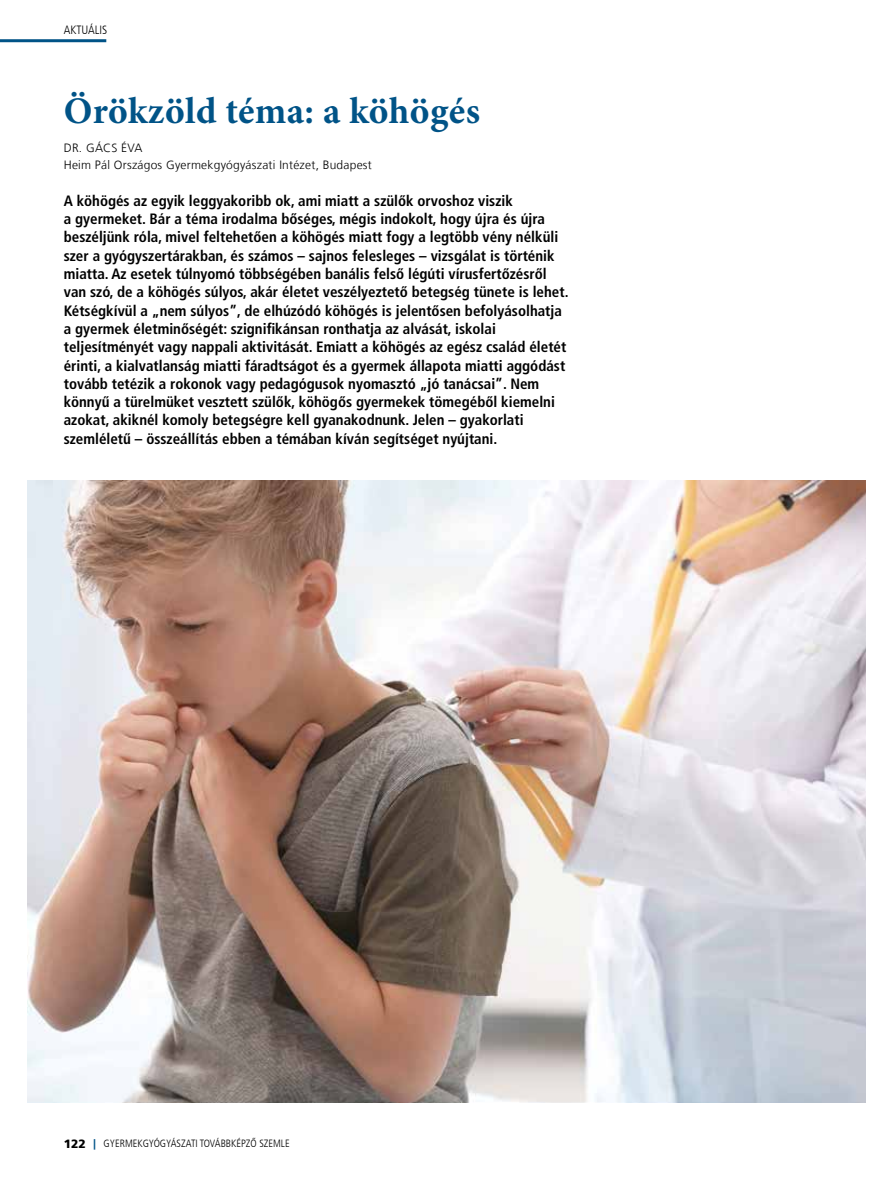
<style>
.page{position:relative;width:893px;height:1191px;background:#fff}
.page>*{position:absolute;margin:0;border:0;box-sizing:border-box;transform-origin:0 0}
.t1{font:700 37.5px "Minion Pro";letter-spacing:.01em;color:#005387}
.t2{font:700 condensed 15px/18.3px "Frutiger LT Com";color:#000}
.t3{font:300 12px/16.5px "Frutiger LT Com";letter-spacing:.02em;color:#000}
.t4{font:300 condensed 12px "Frutiger LT Com";color:#000}
.t5{font:300 condensed 10.5px "Frutiger LT Com";color:#000}
.s1{font-weight:900;font-stretch:normal;font-size:12px}
.s2{font-weight:900;font-stretch:normal;color:#005387}
</style>
<div class="page">
<hr style="left:0;top:39px;width:106px;height:3px;background:#005387">
<img style="left:28px;top:480px;width:837px;height:622px">
<p class="t4" style="left:64px;top:22px;width:45px">AKTUÁLIS</p>
<h1 class="t1" style="left:64px;top:85px;width:418px">Örökzöld téma: a köhögés</h1>
<p class="t3" style="left:64px;top:140px;width:310px">DR. GÁCS ÉVA<br>Heim Pál Országos Gyermekgyógyászati Intézet, Budapest</p>
<p class="t2" style="left:64px;top:191px;width:506px">A köhögés az egyik leggyakoribb ok, ami miatt a szülők orvoshoz viszik<br>a gyermeket. Bár a téma irodalma bőséges, mégis indokolt, hogy újra és újra beszéljünk róla, mivel feltehetően a köhögés miatt fogy a legtöbb vény nélküli szer a gyógyszertárakban, és számos – sajnos felesleges – vizsgálat is történik miatta. Az esetek túlnyomó többségében banális felső légúti vírusfertőzésről van szó, de a köhögés súlyos, akár életet veszélyeztető betegség tünete is lehet.<br>Kétségkívül a „nem súlyos”, de elhúzódó köhögés is jelentősen befolyásolhatja a gyermek életminőségét: szignifikánsan ronthatja az alvását, iskolai teljesítményét vagy nappali aktivitását. Emiatt a köhögés az egész család életét érinti, a kialvatlanság miatti fáradtságot és a gyermek állapota miatti aggódást tovább tetézik a rokonok vagy pedagógusok nyomasztó „jó tanácsai”. Nem könnyű a türelmüket vesztett szülők, köhögős gyermekek tömegéből kiemelni azokat, akiknél komoly betegségre kell gyanakodnunk. Jelen – gyakorlati szemléletű – összeállítás ebben a témában kíván segítséget nyújtani.</p>
<p class="t5" style="left:64px;top:1136px;width:227px"><span class="s1">122</span> <span class="s2">|</span> GYERMEKGYÓGYÁSZATI TOVÁBBKÉPZŐ SZEMLE</p>
</div>
